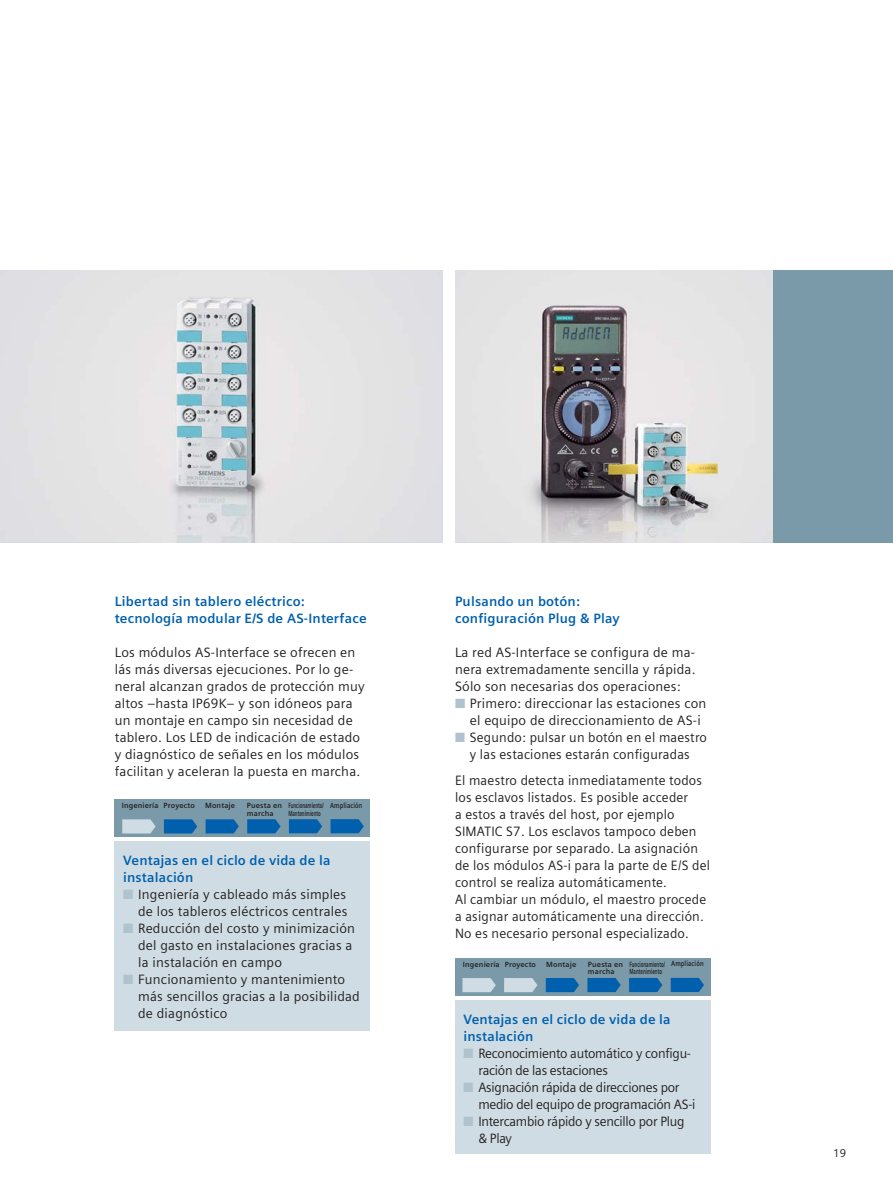
<style>
.page{position:relative;width:893px;height:1191px;background:#fff}
.page>*{position:absolute;margin:0;border:0;box-sizing:border-box;transform-origin:0 0}
.t1{font:13.5px/17px "Siemens Sans OT";letter-spacing:.015em;color:#231f20}
.t2{font:700 13.5px/17px "Siemens Sans OT";letter-spacing:.015em;color:#0060ae}
.t3{font:13.5px/17px "Siemens Sans OT";letter-spacing:-.02em;color:#231f20}
.t4{font:11.25px "Siemens Sans OT";color:#231f20}
.t5{font:700 7.5px/7.5px "Siemens Sans OT";letter-spacing:.02em;color:#231f20}
.t6{font:700 7.5px/7.5px "Siemens Sans OT";color:#231f20;scale:.6 1}
.t7{font:700 7.5px "Siemens Sans OT";letter-spacing:.02em;color:#231f20;scale:.8 1}
.s1{color:#afc3cf}
</style>
<div class="page">
<div style="left:455px;top:1000px;width:255px;height:153px;background:#cfdce3"></div>
<div style="left:455px;top:957px;width:255px;height:38px;background:#7b9aa9"></div>
<svg style="left:462px;top:978px;width:34px;height:14px"></svg>
<div style="left:115px;top:799px;width:255px;height:37px;background:#7b9aa9"></div>
<svg style="left:122px;top:819px;width:34px;height:14px"></svg>
<svg style="left:164px;top:819px;width:33px;height:14px"></svg>
<svg style="left:206px;top:819px;width:33px;height:14px"></svg>
<svg style="left:247px;top:819px;width:34px;height:14px"></svg>
<svg style="left:289px;top:819px;width:33px;height:14px"></svg>
<svg style="left:331px;top:819px;width:33px;height:14px"></svg>
<svg style="left:504px;top:978px;width:33px;height:14px"></svg>
<svg style="left:546px;top:978px;width:33px;height:14px"></svg>
<svg style="left:587px;top:978px;width:34px;height:14px"></svg>
<svg style="left:629px;top:978px;width:33px;height:14px"></svg>
<svg style="left:671px;top:978px;width:33px;height:14px"></svg>
<div style="left:115px;top:841px;width:255px;height:190px;background:#cfdce3"></div>
<div style="left:455px;top:270px;width:319px;height:272px;background:#e3e3e3"></div>
<div style="left:774px;top:270px;width:119px;height:272px;background:#7b9aa9"></div>
<img style="left:511px;top:270px;width:230px;height:272px">
<img style="left:139px;top:279px;width:152px;height:263px">
<p class="t2" style="left:115px;top:593px;width:254px">Libertad sin tablero eléctrico: tecnología modular E/S de AS-Interface</p>
<p class="t1" style="left:115px;top:644px;width:251px">Los módulos AS-Interface se ofrecen en lás más diversas ejecuciones. Por lo ge&shy;neral alcanzan grados de protección muy altos –hasta IP69K– y son idóneos para un montaje en campo sin necesidad de tablero. Los LED de indicación de estado y diagnóstico de señales en los módulos facilitan y aceleran la puesta en marcha.</p>
<p class="t5" style="left:122px;top:802px;width:75px">Ingeniería Proyecto</p>
<p class="t5" style="left:205px;top:802px;width:31px">Montaje</p>
<p class="t5" style="left:247px;top:802px;width:37px">Puesta en marcha</p>
<p class="t6" style="left:288px;top:802px;width:60px">Funcionamiento/<br>Mantenimiento</p>
<p class="t7" style="left:330px;top:802px;width:42px">Ampliación</p>
<p class="t2" style="left:123px;top:852px;width:209px">Ventajas en el ciclo de vida de la instalación</p>
<p class="t1" style="left:123px;top:886px;width:226px;text-align:right"><span class="s1">■</span> Ingeniería y cableado más simples de los tableros eléctricos centrales</p>
<p class="t1" style="left:138px;top:920px;width:218px;text-indent:-15px"><span class="s1">■</span> Reducción del costo y minimización del gasto en instalaciones gracias a la instalación en campo</p>
<p class="t1" style="left:138px;top:971px;width:223px;text-indent:-15px"><span class="s1">■</span> Funcionamiento y mantenimiento más sencillos gracias a la posibilidad de diagnóstico</p>
<p class="t2" style="left:455px;top:593px;width:166px">Pulsando un botón: configuración Plug &amp; Play</p>
<p class="t1" style="left:455px;top:644px;width:242px;text-align:justify">La red AS-Interface se configura de ma&shy;nera extremadamente sencilla y rápida.<br>Sólo son necesarias dos operaciones:</p>
<p class="t1" style="left:470px;top:695px;width:238px;text-indent:-15px"><span class="s1">■</span> Primero: direccionar las estaciones con el equipo de direccionamiento de AS-i</p>
<p class="t1" style="left:455px;top:729px;width:253px;text-align:center"><span class="s1">■</span> Segundo: pulsar un botón en el maestro y las estaciones estarán configuradas</p>
<p class="t1" style="left:455px;top:772px;width:257px">El maestro detecta inmediatamente todos los esclavos listados. Es posible acceder<br>a estos a través del host, por ejemplo SIMATIC S7. Los esclavos tampoco deben configurarse por separado. La asignación de los módulos AS-i para la parte de E/S del control se realiza automáticamente.<br>Al cambiar un módulo, el maestro procede a asignar automáticamente una dirección.<br>No es necesario personal especializado.</p>
<p class="t5" style="left:463px;top:960px;width:75px">Ingeniería Proyecto</p>
<p class="t5" style="left:546px;top:960px;width:31px">Montaje</p>
<p class="t5" style="left:588px;top:960px;width:37px">Puesta en marcha</p>
<p class="t6" style="left:630px;top:960px;width:60px">Funcionamiento/<br>Mantenimiento</p>
<p class="t7" style="left:671px;top:960px;width:42px">Ampliación</p>
<p class="t2" style="left:463px;top:1011px;width:209px">Ventajas en el ciclo de vida de la instalación</p>
<p class="t3" style="left:478px;top:1045px;width:214px;text-indent:-15px"><span class="s1">■</span> Reconocimiento automático y configu&shy;ración de las estaciones</p>
<p class="t3" style="left:478px;top:1079px;width:219px;text-indent:-15px"><span class="s1">■</span> Asignación rápida de direcciones por medio del equipo de programación AS-i</p>
<p class="t3" style="left:478px;top:1113px;width:208px;text-indent:-15px"><span class="s1">■</span> Intercambio rápido y sencillo por Plug &amp; Play</p>
<p class="t4" style="left:833px;top:1147px;width:15px">19</p>
</div>
